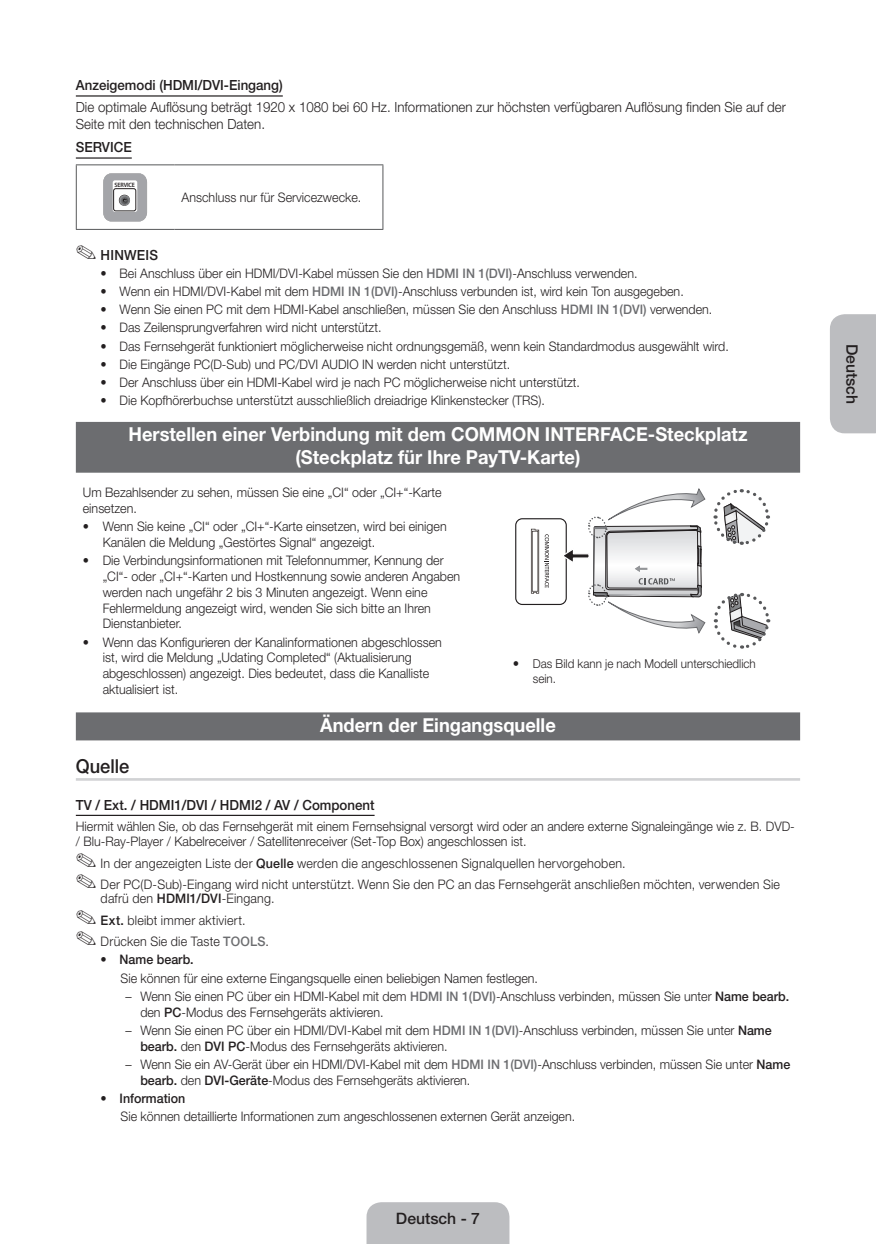
<style>
.page{position:relative;width:876px;height:1244px;background:#fff}
.page>*{position:absolute;margin:0;border:0;box-sizing:border-box;transform-origin:0 0}
.Title_1_2line{font:700 19.25px/23.1px "Helvetica Neue LT Pro";color:#fff;text-align:center;scale:.95 1}
.Title_1{font:700 19.25px "Helvetica Neue LT Pro";color:#fff;scale:.95 1}
.Title_2_line{font:500 19.25px "Helvetica Neue LT Pro";color:#231f20;scale:.95 1}
.t1{font:500 15.75px "Helvetica Neue LT Pro";color:#231f20}
.Body_0{font:300 14px/16.8px "Helvetica Neue LT Pro";color:#231f20;scale:.95 1}
.Body_line{font:500 14px "Helvetica Neue LT Pro";color:#231f20;scale:.95 1}
.Body_0-2{font:300 13.12px/15.8px "Helvetica Neue LT Pro";color:#231f20;scale:.95 1}
.Body_2{font:300 13.12px "Helvetica Neue LT Pro";color:#231f20;scale:.95 1}
.Body_0-3{font:300 13.12px "Helvetica Neue LT Pro";letter-spacing:.02em;color:#231f20;scale:.95 1}
.t2{font:500 13.12px "Helvetica Neue LT Pro";color:#231f20;scale:.95 1}
.t3{font:300 12.25px/14.7px "Helvetica Neue LT Pro";color:#231f20;scale:.95 1}
.t4{font:600 6.3px "Myriad Pro";letter-spacing:-.025em;color:#231f20;scale:.95 1}
.s1{font-weight:500;color:#6c6d70}
.s2{font-weight:500}
.s3{font-weight:300}
</style>
<div class="page">
<div style="left:367px;top:1202px;width:142px;height:41px;background:#bcbdc0"></div>
<div style="left:830px;top:314px;width:46px;height:119px;background:#bcbdc0"></div>
<hr style="left:76px;top:157px;width:56px;height:2px;background:#231f20">
<div style="left:76px;top:422px;width:724px;height:50px;background:#6c6d70"></div>
<div style="left:76px;top:712px;width:724px;height:28px;background:#6c6d70"></div>
<hr style="left:76px;top:778px;width:724px;height:2px;background:#d1d2d4">
<hr style="left:76px;top:814px;width:299px;height:1px;background:#231f20">
<hr style="left:76px;top:164px;width:99px;height:1px;background:#57585a">
<hr style="left:76px;top:165px;width:1px;height:64px;background:#57585a">
<hr style="left:175px;top:164px;width:208px;height:1px;background:#57585a">
<hr style="left:382px;top:165px;width:1px;height:64px;background:#57585a">
<hr style="left:76px;top:229px;width:99px;height:1px;background:#57585a">
<hr style="left:175px;top:229px;width:208px;height:1px;background:#57585a">
<svg style="left:103px;top:173px;width:44px;height:48px"></svg>
<svg style="left:713px;top:489px;width:57px;height:56px"></svg>
<div style="left:515px;top:518px;width:52px;height:87px;border:1px solid #231f20;border-radius:7px"></div>
<svg style="left:531px;top:528px;width:8px;height:65px"></svg>
<svg style="left:545px;top:534px;width:4px;height:53px"></svg>
<svg style="left:713px;top:592px;width:58px;height:57px"></svg>
<svg style="left:560px;top:488px;width:146px;height:146px"></svg>
<hr style="left:76px;top:95px;width:207px;height:2px;background:#231f20">
<p class="Body_line" style="left:76px;top:77px;width:219px">Anzeigemodi (HDMI/DVI-Eingang)</p>
<p class="Body_0" style="left:76px;top:98px;width:749px">Die optimale Auflösung beträgt 1920 x 1080 bei 60 Hz. Informationen zur höchsten verfügbaren Auflösung finden Sie auf der<br>Seite mit den technischen Daten.</p>
<p class="Body_line" style="left:76px;top:139px;width:60px">SERVICE</p>
<p class="t4" style="left:115px;top:180px;width:23px">SERVICE</p>
<p class="Body_0-2" style="left:182px;top:189px;width:191px">Anschluss nur für Servicezwecke.</p>
<p class="Body_line" style="left:76px;top:246px;width:88px">✎ HINWEIS</p>
<p class="Body_0-2" style="left:100px;top:265px;width:567px">• Bei Anschluss über ein HDMI/DVI-Kabel müssen Sie den <span class="s1">HDMI IN 1(DVI)</span>-Anschluss verwenden.</p>
<p class="Body_0-2" style="left:100px;top:283px;width:616px">• Wenn ein HDMI/DVI-Kabel mit dem <span class="s1">HDMI IN 1(DVI)</span>-Anschluss verbunden ist, wird kein Ton ausgegeben.</p>
<p class="Body_0-2" style="left:100px;top:301px;width:646px">• Wenn Sie einen PC mit dem HDMI-Kabel anschließen, müssen Sie den Anschluss <span class="s1">HDMI IN 1(DVI)</span> verwenden.</p>
<p class="Body_0-2" style="left:100px;top:319px;width:297px">• Das Zeilensprungverfahren wird nicht unterstützt.</p>
<p class="Body_0-2" style="left:100px;top:338px;width:663px">• Das Fernsehgerät funktioniert möglicherweise nicht ordnungsgemäß, wenn kein Standardmodus ausgewählt wird.</p>
<p class="Body_0-2" style="left:100px;top:356px;width:433px">• Die Eingänge PC(D-Sub) und PC/DVI AUDIO IN werden nicht unterstützt.</p>
<p class="Body_0-2" style="left:100px;top:374px;width:506px">• Der Anschluss über ein HDMI-Kabel wird je nach PC möglicherweise nicht unterstützt.</p>
<p class="Body_0-2" style="left:100px;top:392px;width:469px">• Die Kopfhörerbuchse unterstützt ausschließlich dreiadrige Klinkenstecker (TRS).</p>
<p class="Title_1_2line" style="left:129px;top:422px;width:653px">Herstellen einer Verbindung mit dem COMMON INTERFACE-Steckplatz (Steckplatz für Ihre PayTV-Karte)</p>
<p class="Body_0-2" style="left:83px;top:484px;width:379px">Um Bezahlsender zu sehen, müssen Sie eine „CI“ oder „CI+“-Karte einsetzen.</p>
<p class="Body_0-2" style="left:103px;top:518px;width:364px;text-indent:-20px">• Wenn Sie keine „CI“ oder „CI+“-Karte einsetzen, wird bei einigen<br>Kanälen die Meldung „Gestörtes Signal“ angezeigt.</p>
<p class="Body_0-2" style="left:103px;top:552px;width:378px;text-indent:-20px">• Die Verbindungsinformationen mit Telefonnummer, Kennung der „CI“- oder „CI+“-Karten und Hostkennung sowie anderen Angaben werden nach ungefähr 2 bis 3 Minuten angezeigt. Wenn eine Fehlermeldung angezeigt wird, wenden Sie sich bitte an Ihren Dienstanbieter.</p>
<p class="Body_0-2" style="left:103px;top:633px;width:359px;text-indent:-20px">• Wenn das Konfigurieren der Kanalinformationen abgeschlossen ist, wird die Meldung „Udating Completed“ (Aktualisierung abgeschlossen) angezeigt. Dies bedeutet, dass die Kanalliste aktualisiert ist.</p>
<p class="t3" style="left:533px;top:656px;width:236px">Das Bild kann je nach Modell unterschiedlich sein.</p>
<p class="Title_1" style="left:320px;top:713px;width:250px">Ändern der Eingangsquelle</p>
<p class="Title_2_line" style="left:76px;top:754px;width:58px">Quelle</p>
<p class="Body_line" style="left:76px;top:796px;width:316px">TV / Ext. / HDMI1/DVI / HDMI2 / AV / Component</p>
<p class="Body_0-2" style="left:76px;top:817px;width:758px">Hiermit wählen Sie, ob das Fernsehgerät mit einem Fernsehsignal versorgt wird oder an andere externe Signaleingänge wie z. B. DVD-/ Blu-Ray-Player / Kabelreceiver / Satellitenreceiver (Set-Top Box) angeschlossen ist.</p>
<p class="Body_0-2" style="left:76px;top:854px;width:580px">✎ In der angezeigten Liste der <span class="s2">Quelle</span> werden die angeschlossenen Signalquellen hervorgehoben.</p>
<p class="Body_0-2" style="left:101px;top:877px;width:717px;line-height:14px;text-indent:-25px">✎ Der PC(D-Sub)-Eingang wird nicht unterstützt. Wenn Sie den PC an das Fernsehgerät anschließen möchten, verwenden Sie dafrü den <span class="s2">HDMI1/DVI</span>-Eingang.</p>
<p class="Body_0-3" style="left:76px;top:911px;width:180px">✎ <span class="s2">Ext.</span> bleibt immer aktiviert.</p>
<p class="Body_0-2" style="left:76px;top:933px;width:205px">✎ Drücken Sie die Taste <span class="s1">TOOLS</span>.</p>
<p class="t2" style="left:100px;top:951px;width:100px"><span class="s3">•</span> Name bearb.</p>
<p class="Body_2" style="left:121px;top:969px;width:441px">Sie können für eine externe Eingangsquelle einen beliebigen Namen festlegen.</p>
<p class="Body_0-2" style="left:140px;top:987px;width:685px;text-indent:-15px">– Wenn Sie einen PC über ein HDMI-Kabel mit dem <span class="s1">HDMI IN 1(DVI)</span>-Anschluss verbinden, müssen Sie unter <span class="s2">Name bearb. </span>den <span class="s2">PC</span>-Modus des Fernsehgeräts aktivieren.</p>
<p class="Body_0-2" style="left:140px;top:1021px;width:666px;text-indent:-15px">– Wenn Sie einen PC über ein HDMI/DVI-Kabel mit dem <span class="s1">HDMI IN 1(DVI)</span>-Anschluss verbinden, müssen Sie unter <span class="s2">Name bearb.</span> den <span class="s2">DVI PC</span>-Modus des Fernsehgeräts aktivieren.</p>
<p class="Body_0-2" style="left:140px;top:1055px;width:686px;text-indent:-15px">– Wenn Sie ein AV-Gerät über ein HDMI/DVI-Kabel mit dem <span class="s1">HDMI IN 1(DVI)</span>-Anschluss verbinden, müssen Sie unter <span class="s2">Name bearb.</span> den <span class="s2">DVI-Geräte</span>-Modus des Fernsehgeräts aktivieren.</p>
<p class="t2" style="left:100px;top:1089px;width:91px"><span class="s3">•</span> Information</p>
<p class="Body_2" style="left:121px;top:1108px;width:480px">Sie können detaillierte Informationen zum angeschlossenen externen Gerät anzeigen.</p>
<p class="t1" style="left:396px;top:1208px;width:86px">Deutsch - 7</p>
<p class="t1" style="left:862px;top:343px;width:62px;rotate:90deg">Deutsch</p>
</div>
